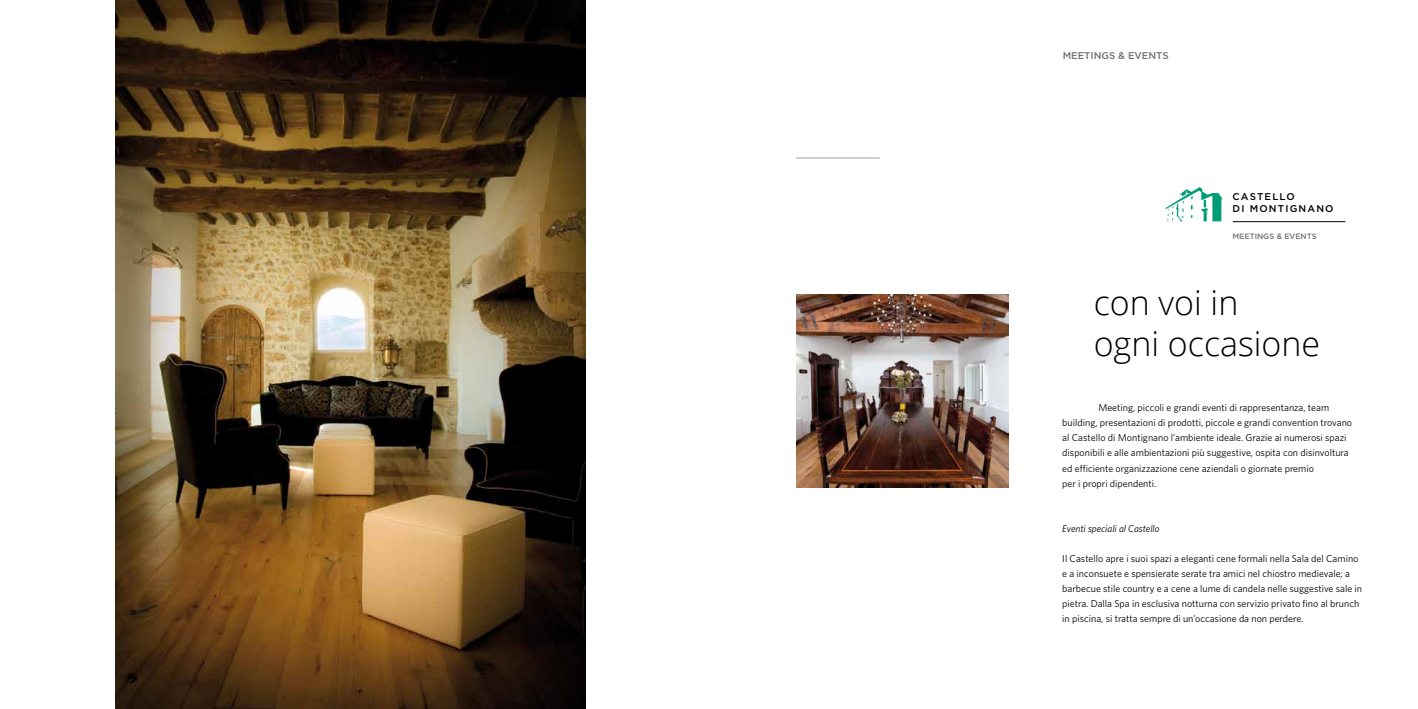
<style>
.page{position:relative;width:1418px;height:709px;background:#fff}
.page>*{position:absolute;margin:0;border:0;box-sizing:border-box;transform-origin:0 0}
.t1{font:300 34px/40.7px "Open Sans";color:#000}
.t2{font:10px/15px "Whitney HTF";color:#000}
.t3{font:italic 10px "Whitney HTF";color:#000}
.t4{font:500 9.8px/11.8px "Gotham HTF";letter-spacing:.12em;color:#000}
.t5{font:500 9.8px "Gotham HTF";color:#707172}
.t6{font:500 7.8px "Gotham HTF";color:#707172}
</style>
<div class="page">
<hr style="left:796px;top:157px;width:84px;height:1px;background:#9c9e9f">
<hr style="left:1232px;top:221px;width:113px;height:1px;background:#000">
<svg style="left:1165px;top:187px;width:57px;height:34px"></svg>
<img style="left:796px;top:295px;width:212px;height:192px">
<img style="left:115px;top:0;width:470px;height:709px">
<p class="t5" style="left:1062px;top:50px;width:107px">MEETINGS &amp; EVENTS</p>
<p class="t4" style="left:1232px;top:191px;width:103px">CASTELLO<br>DI MONTIGNANO</p>
<p class="t6" style="left:1232px;top:232px;width:7px">MEETINGS</p>
<p class="t6" style="left:1276px;top:232px;width:25px">&amp; EVENTS</p>
<h1 class="t1" style="left:1093px;top:281px;width:228px">con voi in<br>ogni occasione</h1>
<p class="t2" style="left:1062px;top:400px;width:291px;text-indent:36px">Meeting, piccoli e grandi eventi di rappresentanza, team building, presentazioni di prodotti, piccole e grandi convention trovano al Castello di Montignano l’ambiente ideale. Grazie ai numerosi spazi disponibili e alle ambientazioni più suggestive, ospita con disinvoltura ed efficiente organizzazione cene aziendali o giornate premio<br>per i propri dipendenti.</p>
<p class="t3" style="left:1062px;top:522px;width:99px">Eventi speciali al Castello</p>
<p class="t2" style="left:1062px;top:550px;width:301px">Il Castello apre i suoi spazi a eleganti cene formali nella Sala del Camino e a inconsuete e spensierate serate tra amici nel chiostro medievale; a barbecue stile country e a cene a lume di candela nelle suggestive sale in pietra. Dalla Spa in esclusiva notturna con servizio privato fino al brunch in piscina, si tratta sempre di un’occasione da non perdere.</p>
</div>
